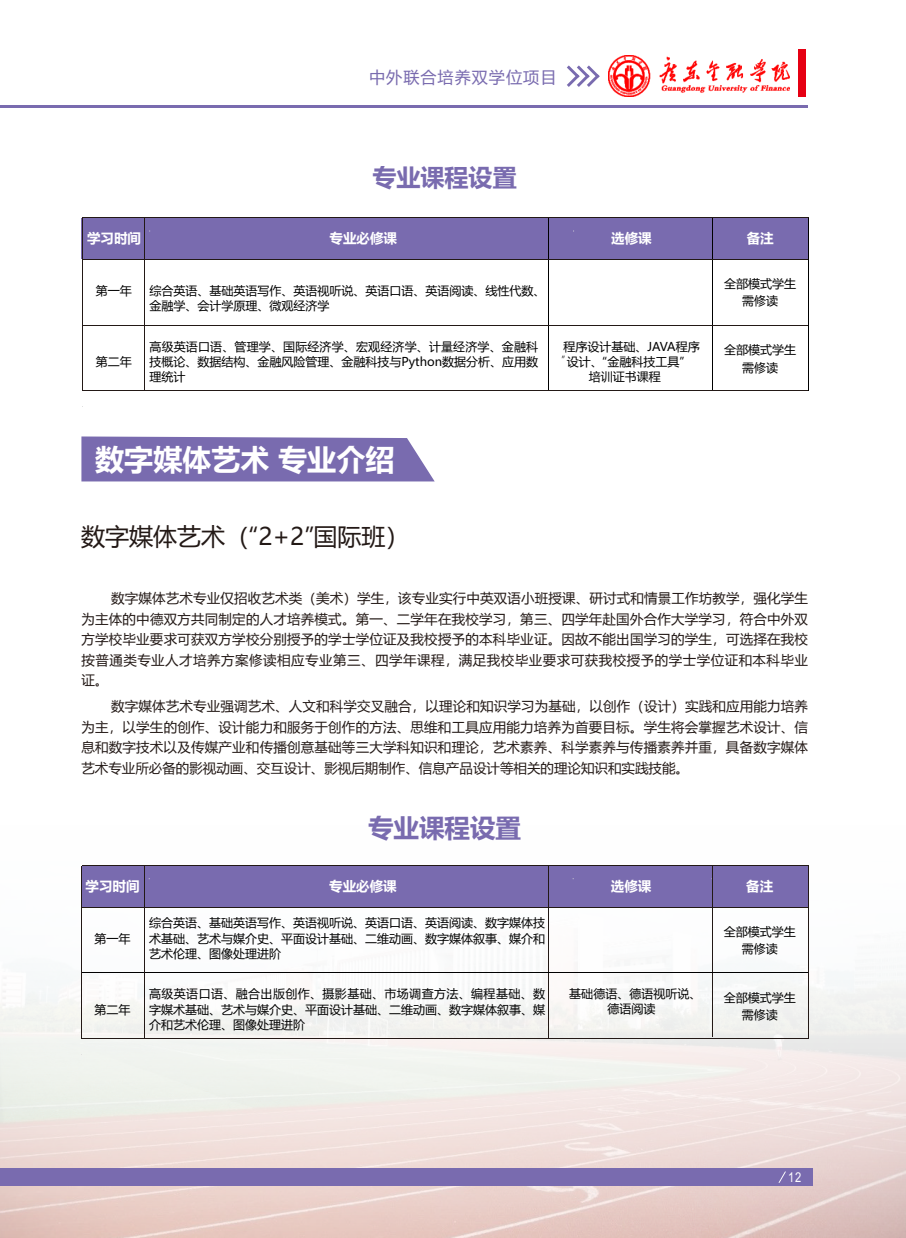
<style>
.page{position:relative;width:906px;height:1238px;background:#fff}
.page>*{position:absolute;margin:0;border:0;box-sizing:border-box;transform-origin:0 0}
.t1{font:700 29.1px "Microsoft Ya Hei";color:#fff}
.t2{font:700 25.5px "Microsoft Ya Hei";color:#796baf}
.t3{font:24px "Microsoft Ya Hei";color:#231916}
.t4{font:700 24px "Microsoft Ya Hei";color:#796baf}
.t5{font:16.2px "Microsoft Ya Hei";letter-spacing:.06em;color:#796baf}
.t6{font:13.65px "Arial Narrow";color:#fff}
.t7{font:13.5px/20.5px "Microsoft Ya Hei";letter-spacing:.025em;color:#231916;text-align:justify}
.t8{font:700 13.5px "Microsoft Ya Hei";color:#fff}
.t9{font:12px/15.3px "Microsoft Ya Hei";color:#000;text-align:center}
</style>
<div class="page">
<div style="left:798px;top:49px;width:7px;height:48px;background:#e60013"></div>
<svg style="left:567px;top:65px;width:32px;height:22px"></svg>
<hr style="left:0;top:105px;width:808px;height:3px;background:#796baf">
<img style="left:0;top:865px;width:906px;height:372px">
<svg style="left:81px;top:436px;width:354px;height:45px;background:#8275b4"></svg>
<div style="left:81px;top:218px;width:727px;height:41px;background:#796baf"></div>
<hr style="left:548px;top:217px;width:1px;height:173px;background:#000">
<hr style="left:82px;top:218px;width:1px;height:172px;background:#231916">
<hr style="left:712px;top:217px;width:1px;height:174px;background:#000">
<hr style="left:82px;top:259px;width:727px;height:1px;background:#231916">
<hr style="left:82px;top:325px;width:727px;height:1px;background:#231916">
<hr style="left:82px;top:390px;width:727px;height:1px;background:#231916">
<hr style="left:808px;top:217px;width:1px;height:174px;background:#000">
<hr style="left:144px;top:218px;width:1px;height:172px;background:#231916">
<hr style="left:82px;top:217px;width:727px;height:1px;background:#231916">
<div style="left:81px;top:865px;width:726px;height:41px;background:#796baf"></div>
<hr style="left:548px;top:865px;width:1px;height:173px;background:#231916">
<hr style="left:81px;top:865px;width:1px;height:173px;background:#231916">
<hr style="left:712px;top:866px;width:1px;height:170px;background:#231916">
<hr style="left:82px;top:906px;width:726px;height:1px;background:#231916">
<hr style="left:82px;top:972px;width:726px;height:1px;background:#000">
<hr style="left:82px;top:1038px;width:726px;height:1px;background:#231916">
<hr style="left:807px;top:866px;width:1px;height:171px;background:#231916">
<hr style="left:144px;top:865px;width:1px;height:173px;background:#231916">
<hr style="left:82px;top:865px;width:726px;height:1px;background:#231916">
<img style="left:659px;top:56px;width:131px;height:37px">
<img style="left:609px;top:56px;width:42px;height:40px">
<div style="left:0;top:1168px;width:812px;height:17px;background:#796baf"></div>
<svg style="left:779px;top:1171px;width:7px;height:11px"></svg>
<p class="t5" style="left:369px;top:70px;width:189px">中外联合培养双学位项目</p>
<h3 class="t4" style="left:372px;top:166px;width:145px">专业课程设置</h3>
<p class="t8" style="left:87px;top:232px;width:55px">学习时间</p>
<p class="t8" style="left:329px;top:232px;width:69px">专业必修课</p>
<p class="t8" style="left:611px;top:232px;width:42px">选修课</p>
<p class="t8" style="left:746px;top:232px;width:28px">备注</p>
<p class="t9" style="left:96px;top:284px;width:37px">第一年</p>
<p class="t9" style="left:96px;top:355px;width:37px">第二年</p>
<p class="t9" style="left:149px;top:284px;width:397px;text-align:left">综合英语、基础英语写作、英语视听说、英语口语、英语阅读、线性代数、金融学、会计学原理、微观经济学</p>
<p class="t9" style="left:724px;top:276px;width:73px;line-height:17.2px">全部模式学生需修读</p>
<p class="t9" style="left:149px;top:339px;width:390px;text-align:justify">高级英语口语、管理学、国际经济学、宏观经济学、计量经济学、金融科技概论、数据结构、金融风险管理、金融科技与Python数据分析、应用数理统计</p>
<p class="t9" style="left:563px;top:339px;width:138px">程序设计基础、JAVA程序</p>
<p class="t9" style="left:561px;top:355px;width:124px"><sup>”</sup>设计、“金融科技工具”</p>
<p class="t9" style="left:589px;top:370px;width:73px">培训证书课程</p>
<p class="t9" style="left:724px;top:342px;width:73px;line-height:17.2px">全部模式学生需修读</p>
<h1 class="t1" style="left:95px;top:446px;width:301px">数字媒体艺术 专业介绍</h1>
<h3 class="t3" style="left:81px;top:526px;width:330px">数字媒体艺术（“2+2”国际班）</h3>
<p class="t7" style="left:81px;top:589px;width:728px;text-indent:30px">数字媒体艺术专业仅招收艺术类（美术）学生，该专业实行中英双语小班授课、研讨式和情景工作坊教学，强化学生为主体的中德双方共同制定的人才培养模式。第一、二学年在我校学习，第三、四学年赴国外合作大学学习，符合中外双方学校毕业要求可获双方学校分别授予的学士学位证及我校授予的本科毕业证。因故不能出国学习的学生，可选择在我校按普通类专业人才培养方案修读相应专业第三、四学年课程，满足我校毕业要求可获我校授予的学士学位证和本科毕业证。</p>
<p class="t7" style="left:81px;top:697px;width:728px;text-indent:30px">数字媒体艺术专业强调艺术、人文和科学交叉融合，以理论和知识学习为基础，以创作（设计）实践和应用能力培养为主，以学生的创作、设计能力和服务于创作的方法、思维和工具应用能力培养为首要目标。学生将会掌握艺术设计、信息和数字技术以及传媒产业和传播创意基础等三大学科知识和理论，艺术素养、科学素养与传播素养并重，具备数字媒体艺术专业所必备的影视动画、交互设计、影视后期制作、信息产品设计等相关的理论知识和实践技能。</p>
<h2 class="t2" style="left:368px;top:816px;width:154px">专业课程设置</h2>
<p class="t8" style="left:86px;top:880px;width:55px">学习时间</p>
<p class="t9" style="left:94px;top:931px;width:37px">第一年</p>
<p class="t8" style="left:329px;top:880px;width:69px">专业必修课</p>
<p class="t8" style="left:611px;top:880px;width:42px">选修课</p>
<p class="t8" style="left:746px;top:880px;width:28px">备注</p>
<p class="t9" style="left:149px;top:916px;width:397px;text-align:justify">综合英语、基础英语写作、英语视听说、英语口语、英语阅读、数字媒体技术基础、艺术与媒介史、平面设计基础、二维动画、数字媒体叙事、媒介和艺术伦理、图像处理进阶</p>
<p class="t9" style="left:724px;top:923px;width:73px;line-height:17.2px">全部模式学生需修读</p>
<p class="t9" style="left:94px;top:1002px;width:37px">第二年</p>
<p class="t9" style="left:149px;top:987px;width:397px;text-align:justify">高级英语口语、融合出版创作、摄影基础、市场调查方法、编程基础、数字媒术基础、艺术与媒介史、平面设计基础、二维动画、数字媒体叙事、媒介和艺术伦理、图像处理进阶</p>
<p class="t9" style="left:607px;top:987px;width:96px;line-height:14.7px;text-align:left;text-indent:-38px">基础德语、德语视听说、德语阅读</p>
<p class="t9" style="left:724px;top:990px;width:73px;line-height:17.2px">全部模式学生需修读</p>
<p class="t6" style="left:788px;top:1171px;width:15px">12</p>
</div>
